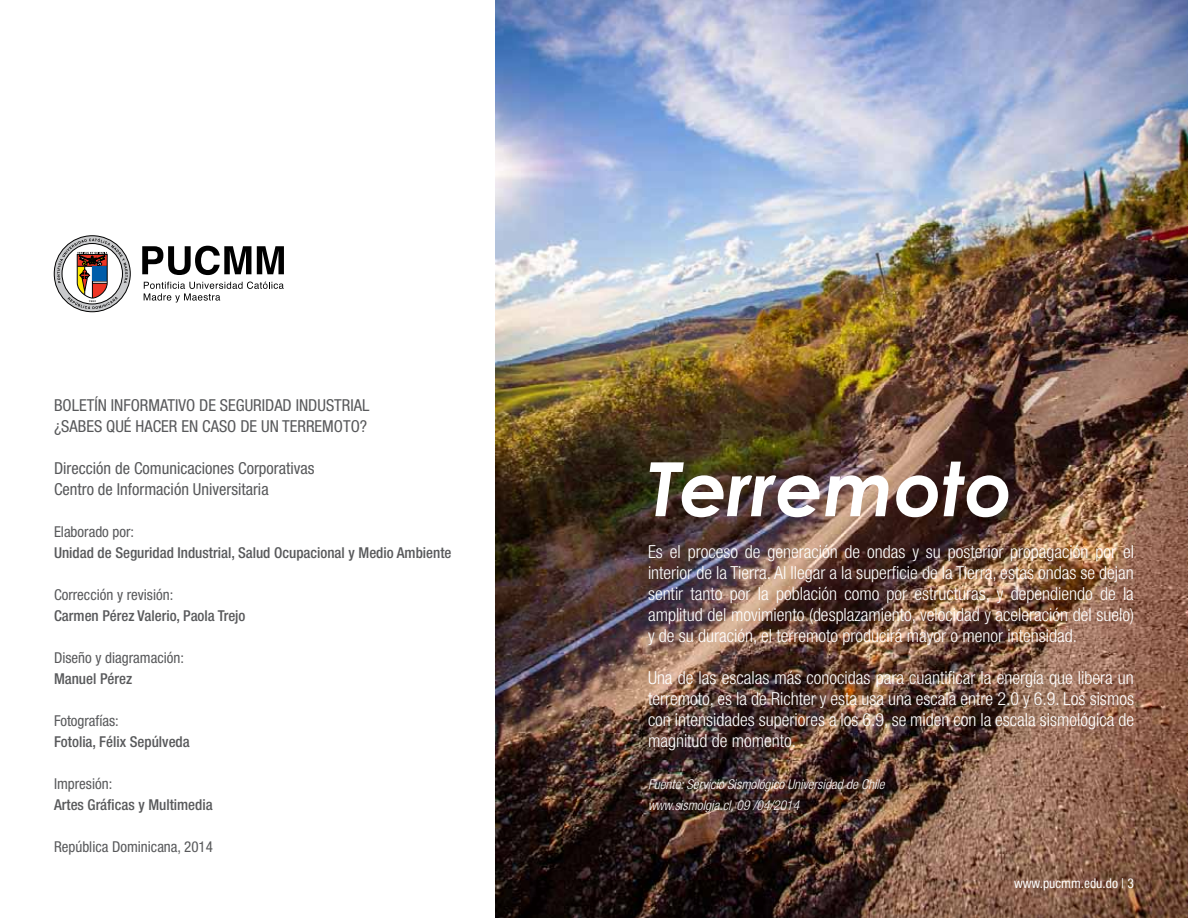
<style>
.page{position:relative;width:1188px;height:918px;background:#fff}
.page>*{position:absolute;margin:0;border:0;box-sizing:border-box;transform-origin:0 0}
.t1{font:italic 700 75px "Century Gothic";color:#fff}
.t2{font:300 condensed 18px/21px "Helvetica Neue LT Std";color:#fff;text-align:justify}
.t3{font:condensed 16.5px/21px "Helvetica Neue LT Std";color:#58595b}
.t4{font:500 condensed 15px "Helvetica Neue LT Std";color:#58595b}
.t5{font:condensed 15px "Helvetica Neue LT Std";color:#58595b}
.t6{font:italic 300 condensed 13.5px/21px "Helvetica Neue LT Std";color:#fff}
.t7{font:condensed 13.5px "Helvetica Neue LT Std";color:#fff}
</style>
<div class="page">
<img style="left:495px;top:0;width:693px;height:918px">
<svg style="left:54px;top:235px;width:77px;height:77px"></svg>
<svg style="left:142px;top:246px;width:109px;height:29px"></svg>
<svg style="left:257px;top:246px;width:27px;height:28px"></svg>
<svg style="left:144px;top:282px;width:140px;height:21px"></svg>
<p class="t3" style="left:54px;top:395px;width:317px">Boletín Informativo de Seguri dad Industrial ¿Sabes qué hacer en caso de un terremoto?</p>
<p class="t3" style="left:54px;top:458px;width:262px">Dirección de Comunicaciones Corporativas<br>Centro de Información Universitaria</p>
<p class="t5" style="left:54px;top:523px;width:82px">Elaborado por:</p>
<p class="t4" style="left:54px;top:544px;width:399px">Unidad de Seguridad Industrial, Salud Ocupacional y Medio Ambiente</p>
<p class="t5" style="left:54px;top:586px;width:121px">Corrección y revisión:</p>
<p class="t4" style="left:54px;top:607px;width:193px">Carmen Pérez Valerio, Paola Trejo</p>
<p class="t5" style="left:54px;top:649px;width:132px">Diseño y diagramación:</p>
<p class="t4" style="left:54px;top:670px;width:80px">Manuel Pérez</p>
<p class="t5" style="left:54px;top:712px;width:66px">Fotografías:</p>
<p class="t4" style="left:54px;top:733px;width:137px">Fotolia, Félix Sepúlveda</p>
<p class="t5" style="left:54px;top:775px;width:60px">Impresión:</p>
<p class="t4" style="left:54px;top:796px;width:160px">Artes Gráficas y Multimedia</p>
<p class="t5" style="left:54px;top:838px;width:161px">República Dominicana, 2014</p>
<h1 class="t1" style="left:648px;top:432px;width:366px">Terremoto</h1>
<p class="t2" style="left:648px;top:541px;width:488px">Es el proceso de generación de ondas y su posterior propagación por el interior de la Tierra. Al llegar a la superficie de la Tierra, estas ondas se dejan sentir tanto por la población como por estructuras, y dependiendo de la amplitud del movimiento (desplazamiento, velocidad y aceleración del suelo) y de su duración, el terremoto producirá mayor o menor intensidad.</p>
<p class="t2" style="left:648px;top:667px;width:488px">Una de las escalas más conocidas para cuantificar la energía que libera un terremoto, es la de Richter y esta usa una escala entre 2.0 y 6.9. Los sismos con intensidades superiores a los 6.9, se miden con la escala sismológica de magnitud de momento.</p>
<p class="t6" style="left:648px;top:774px;width:238px">Fuente: Servicio Sismológico Universidad de Chile www.sismolgia.cl, 09 /04/2014</p>
<p class="t7" style="left:1014px;top:876px;width:121px">www.pucmm.edu.do | 3</p>
</div>
